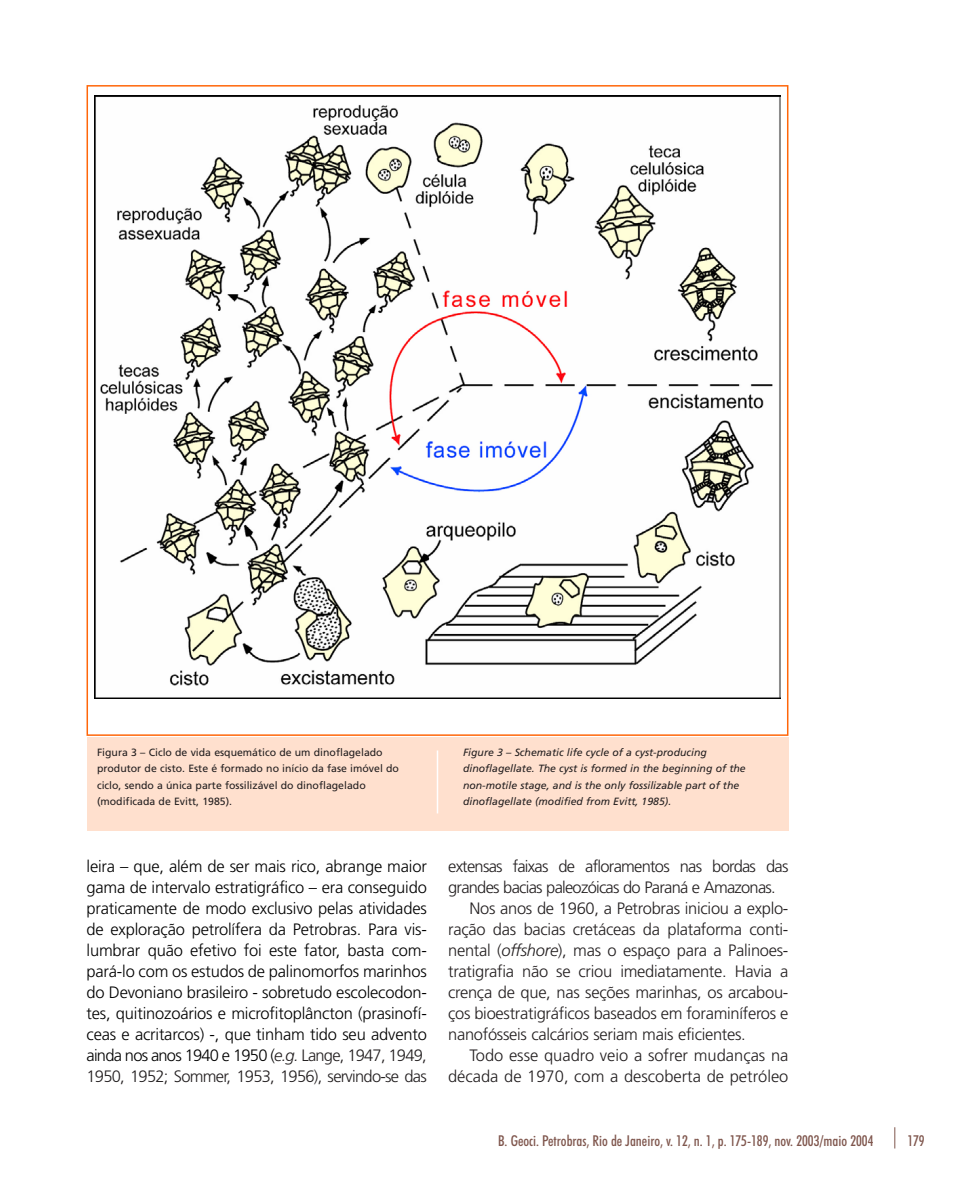
<style>
.page{position:relative;width:977px;height:1190px;background:#fff}
.page>*{position:absolute;margin:0;border:0;box-sizing:border-box;transform-origin:0 0}
.t1{font:300 16.5px/21px "Frutiger";letter-spacing:-.045em;color:#000;text-align:justify}
.t2{font:300 16.5px "Frutiger";letter-spacing:-.015em;color:#231f20}
.t3{font:300 16.5px "Frutiger";letter-spacing:-.045em;color:#231f20}
.t4{font:500 condensed 15px "Futura BT";color:#7f564d}
.t5{font:italic 10.5px/16.5px "Frutiger";color:#231f20}
.t6{font:10.5px/16.5px "Frutiger";color:#231f20}
.s1{font-style:italic;color:#231f20}
.s2{color:#231f20}
.s3{font-style:italic}
</style>
<div class="page">
<div style="left:86px;top:737px;width:702px;height:93px;background:#ffe0ce"></div>
<svg style="left:894px;top:1127px;width:1px;height:21px"></svg>
<img style="left:95px;top:96px;width:685px;height:602px">
<hr style="left:437px;top:750px;width:1px;height:63px;background:#fff">
<p class="t6" style="left:97px;top:744px;width:303px">Figura 3 – Ciclo de vida esquemático de um dinoflagelado produtor de cisto. Este é formado no início da fase imóvel do ciclo, sendo a única parte fossilizável do dinoflagelado (modificada de Evitt, 1985).</p>
<p class="t5" style="left:463px;top:744px;width:284px">Figure 3 – Schematic life cycle of a cyst-producing dinoflagellate. The cyst is formed in the beginning of the non-motile stage, and is the only fossilizable part of the dinoflagellate (modified from Evitt, 1985).</p>
<p class="t1" style="left:86px;top:856px;width:342px">leira – que, além de ser mais rico, abrange maior gama de intervalo estratigráfico – era conseguido praticamente de modo exclusivo pelas atividades de exploração petrolífera da Petrobras. Para vis&shy;lumbrar quão efetivo foi este fator, basta com&shy;pará-lo com os estudos de palinomorfos marinhos do Devoniano brasileiro - sobretudo escolecodon&shy;tes, quitinozoários e microfitoplâncton (prasinofí&shy;ceas e acritarcos) -, que tinham tido seu advento ainda nos anos 1940 e 1950 (<span class="s1">e.g.</span> <span class="s2">Lange, 1947, 1949, 1950, 1952; Sommer, 1953, 1956), servindo-se das</span></p>
<p class="t3" style="left:448px;top:859px;width:342px">extensas faixas de afloramentos nas bordas das</p>
<p class="t3" style="left:448px;top:880px;width:329px">grandes bacias paleozóicas do Paraná e Amazonas.</p>
<p class="t2" style="left:469px;top:901px;width:320px">Nos anos de 1960, a Petrobras iniciou a explo-</p>
<p class="t2" style="left:448px;top:922px;width:342px">ração das bacias cretáceas da plataforma conti-</p>
<p class="t2" style="left:448px;top:943px;width:342px">nental (<span class="s3">offshore</span>), mas o espaço para a Palinoes-</p>
<p class="t2" style="left:448px;top:964px;width:342px">tratigrafia não se criou imediatamente. Havia a</p>
<p class="t2" style="left:448px;top:985px;width:342px">crença de que, nas seções marinhas, os arcabou-</p>
<p class="t2" style="left:448px;top:1006px;width:342px">ços bioestratigráficos baseados em foraminíferos e</p>
<p class="t2" style="left:448px;top:1027px;width:299px">nanofósseis calcários seriam mais eficientes.</p>
<p class="t2" style="left:469px;top:1048px;width:320px">Todo esse quadro veio a sofrer mudanças na</p>
<p class="t2" style="left:448px;top:1069px;width:342px">década de 1970, com a descoberta de petróleo</p>
<p class="t4" style="left:498px;top:1135px;width:377px">B. Geoci. Petrobras, Rio de Janeiro, v. 12, n. 1, p. 175-189, nov. 2003/maio 2004</p>
<p class="t4" style="left:907px;top:1135px;width:19px">179</p>
</div>
